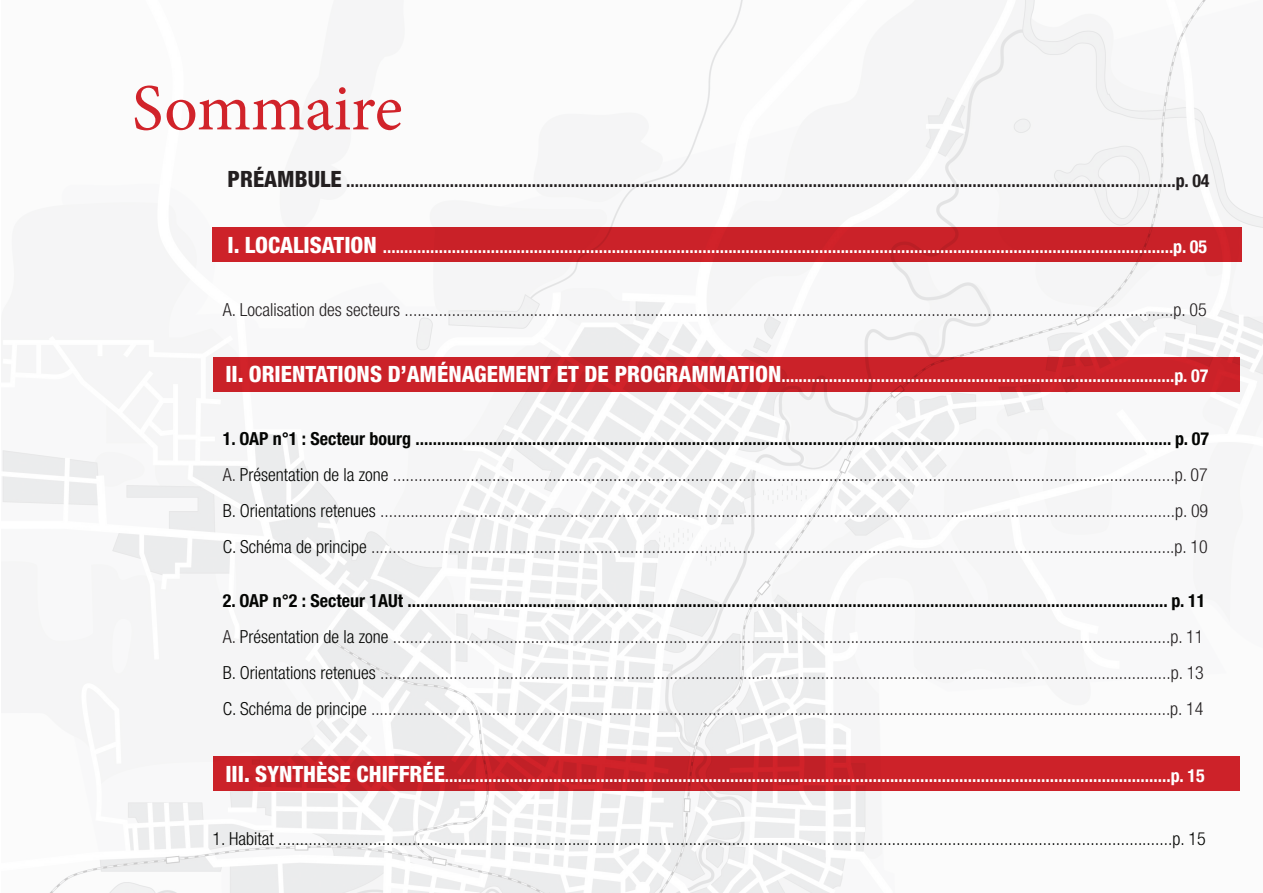
<style>
.page{position:relative;width:1263px;height:893px;background:#fff}
.page>*{position:absolute;margin:0;border:0;box-sizing:border-box;transform-origin:0 0}
.t1{font:66px "Minion Pro";letter-spacing:-.005em;color:#d1232a}
.t2{font:300 condensed 18px/36px "Helvetica Neue LT Std";color:#231f20;text-align:justify}
.t3{font:700 condensed 18px "Helvetica Neue LT Std";color:#fff}
.t4{font:300 condensed 18px "Helvetica Neue LT Std";color:#040503}
.t5{font:700 condensed 18px "Helvetica Neue LT Std";color:#231f20}
.s1{font-weight:800;font-size:22.5px}
.s2{font-weight:700;color:#040503}
.s3{color:#040503}
</style>
<div class="page">
<img style="left:1px;top:0;width:1262px;height:893px">
<div style="left:213px;top:228px;width:1029px;height:34px;background:#d1232a"></div>
<div style="left:213px;top:357px;width:1026px;height:34px;background:#d1232a"></div>
<div style="left:213px;top:757px;width:1026px;height:34px;background:#d1232a"></div>
<h1 class="t1" style="left:132px;top:64px;width:272px">Sommaire</h1>
<p class="t5" style="left:228px;top:169px;width:983px"><span class="s1">PRÉAMBULE</span> ................................................................................................................................................................................................p. 04</p>
<p class="t3" style="left:228px;top:235px;width:981px"><span class="s1">I. LOCALISATION</span> .......................................................................................................................................................................................p. 05</p>
<p class="t2" style="left:223px;top:291px;width:985px">A. Localisation des secteurs ..................................................................................................................................................................................p. 05</p>
<p class="t3" style="left:225px;top:365px;width:984px"><span class="s1">II. ORIENTATIONS D’AMÉNAGEMENT ET DE PROGRAMMATION</span>...........................................................................................p. 07</p>
<p class="t2" style="left:223px;top:421px;width:988px"><span class="s2">1. OAP n°1 : Secteur bourg ............................................................................................................................................................................... p. 07<br></span>A. <span class="s3">Présentation de la zone</span> .....................................................................................................................................................................................p. 07<br><span class="s3">B. Orientations retenues</span> ........................................................................................................................................................................................p. 09<br><span class="s3">C. Schéma de principe</span> ..........................................................................................................................................................................................p. 10</p>
<p class="t2" style="left:223px;top:583px;width:984px"><span class="s2">2. OAP n°2 : Secteur 1AUt ................................................................................................................................................................................ p. 11<br></span>A. <span class="s3">Présentation de la zone</span> ....................................................................................................................................................................................p. 11<br><span class="s3">B. Orientations retenues</span> .......................................................................................................................................................................................p. 13<br><span class="s3">C. Schéma de principe</span> .........................................................................................................................................................................................p. 14</p>
<p class="t3" style="left:225px;top:764px;width:981px"><span class="s1">III. SYNTHÈSE CHIFFRÉE</span>........................................................................................................................................................................p. 15</p>
<p class="t4" style="left:213px;top:828px;width:995px">1. Habitat ...............................................................................................................................................................................................................p. 15</p>
</div>
